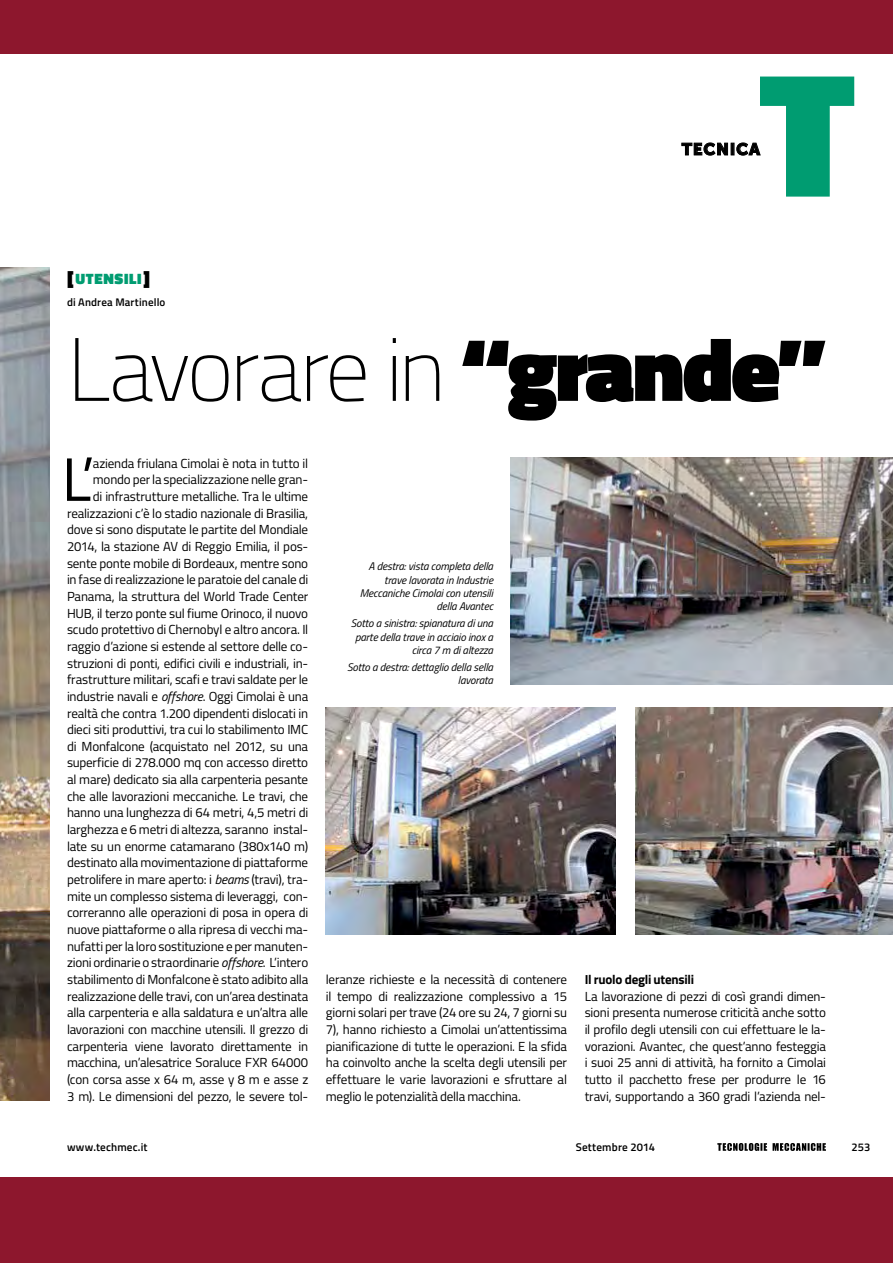
<style>
.page{position:relative;width:893px;height:1263px;background:#fff}
.page>*{position:absolute;margin:0;border:0;box-sizing:border-box;transform-origin:0 0}
.t1{font:100 89.7px "Titillium";letter-spacing:-.045em;color:#000}
.t2{font:61.2px "Titillium";color:#000}
.t3{font:16.5px "Museo Sans 900";letter-spacing:.05em;color:#000}
.t4{font:900 15.15px "Titillium";letter-spacing:.045em;color:#009c71}
.t5{font:13.05px/16.6px "Titillium";letter-spacing:-.015em;color:#000;text-align:right}
.t6{font:600 11.25px "Titillium";letter-spacing:.015em;color:#000}
.t7{font:italic 11.1px/13.2px "Titillium";letter-spacing:-.01em;color:#000;text-align:right}
.t8{font:600 11.1px "Titillium";letter-spacing:.015em;color:#000}
.s1{font-size:19.35px;color:#000}
.s2{font-weight:900}
.s3{font-style:italic}
.s4{font-weight:700}
</style>
<div class="page">
<svg style="left:717px;top:1143px;width:109px;height:8px"></svg>
<svg style="left:681px;top:77px;width:173px;height:120px"></svg>
<img style="left:0;top:268px;width:49px;height:833px">
<img style="left:511px;top:458px;width:382px;height:226px">
<img style="left:326px;top:708px;width:290px;height:226px">
<img style="left:636px;top:708px;width:257px;height:226px">
<div style="left:0;top:1178px;width:893px;height:85px;background:#8d172d"></div>
<div style="left:0;top:0;width:893px;height:53px;background:#8d172d"></div>
<p class="t3" style="left:682px;top:140px;width:80px">TECNICA</p>
<p class="t4" style="left:67px;top:268px;width:84px"><span class="s1">[</span>UTENSILI<span class="s1">]</span></p>
<p class="t8" style="left:67px;top:294px;width:100px">di Andrea Martinello</p>
<p class="t1" style="left:67px;top:306px;width:760px">Lavorare in <span class="s2">“grande”</span></p>
<p class="t2" style="left:62px;top:435px;width:34px">L’</p>
<p class="t5" style="left:67px;top:454px;width:243px">azienda friulana Cimolai è nota in tutto il mondo per la specializzazione nelle gran-<br>di infrastrutture metalliche. Tra le ultime realizzazioni c’è lo stadio nazionale di Brasilia, dove si sono disputate le partite del Mondiale 2014, la stazione AV di Reggio Emilia, il pos&shy;sente ponte mobile di Bordeaux, mentre sono in fase di realizzazione le paratoie del canale di Panama, la struttura del World Trade Center HUB, il terzo ponte sul fiume Orinoco, il nuovo scudo protettivo di Chernobyl e altro ancora. Il raggio d’azione si estende al settore delle co&shy;struzioni di ponti, edifici civili e industriali, in&shy;frastrutture militari, scafi e travi saldate per le industrie navali e <span class="s3">offshore</span>. Oggi Cimolai è una realtà che contra 1.200 dipendenti dislocati in dieci siti produttivi, tra cui lo stabilimento IMC di Monfalcone (acquistato nel 2012, su una superficie di 278.000 mq con accesso diretto al mare) dedicato sia alla carpenteria pesante che alle lavorazioni meccaniche. Le travi, che hanno una lunghezza di 64 metri, 4,5 metri di larghezza e 6 metri di altezza, saranno instal&shy;late su un enorme catamarano (380x140 m) destinato alla movimentazione di piattaforme petrolifere in mare aperto: i <span class="s3">beams</span> (travi), tra&shy;mite un complesso sistema di leveraggi, con&shy;correranno alle operazioni di posa in opera di nuove piattaforme o alla ripresa di vecchi ma&shy;nufatti per la loro sostituzione e per manuten&shy;zioni ordinarie o straordinarie <span class="s3">offshore</span>. L’intero stabilimento di Monfalcone è stato adibito alla realizzazione delle travi, con un’area destinata alla carpenteria e alla saldatura e un’altra alle lavorazioni con macchine utensili. Il grezzo di carpenteria viene lavorato direttamente in macchina, un’alesatrice Soraluce FXR 64000 (con corsa asse x 64 m, asse y 8 m e asse z 3 m). Le dimensioni del pezzo, le severe tol-</p>
<p class="t7" style="left:360px;top:559px;width:135px">A destra: vista completa della trave lavorata in Industrie<br>Meccaniche Cimolai con utensili della Avantec</p>
<p class="t7" style="left:351px;top:616px;width:144px">Sotto a sinistra: spianatura di una parte della trave in acciaio inox a circa 7 m di altezza</p>
<p class="t7" style="left:347px;top:660px;width:148px">Sotto a destra: dettaglio della sella lavorata</p>
<p class="t5" style="left:326px;top:970px;width:243px;text-align:justify">leranze richieste e la necessità di contenere il tempo di realizzazione complessivo a 15 giorni solari per trave (24 ore su 24, 7 giorni su 7), hanno richiesto a Cimolai un’attentissima pianificazione di tutte le operazioni. E la sfida ha coinvolto anche la scelta degli utensili per effettuare le varie lavorazioni e sfruttare al meglio le potenzialità della macchina.</p>
<p class="t5" style="left:585px;top:970px;width:243px;text-align:left"><span class="s4">Il ruolo degli utensili<br></span>La lavorazione di pezzi di così grandi dimen&shy;sioni presenta numerose criticità anche sotto il profilo degli utensili con cui effettuare le la&shy;vorazioni. Avantec, che quest’anno festeggia i suoi 25 anni di attività, ha fornito a Cimolai tutto il pacchetto frese per produrre le 16 travi, supportando a 360 gradi l’azienda nel-</p>
<p class="t6" style="left:67px;top:1138px;width:82px">www.techmec.it</p>
<p class="t6" style="left:576px;top:1138px;width:81px">Settembre 2014</p>
<p class="t6" style="left:852px;top:1138px;width:20px">253</p>
</div>
